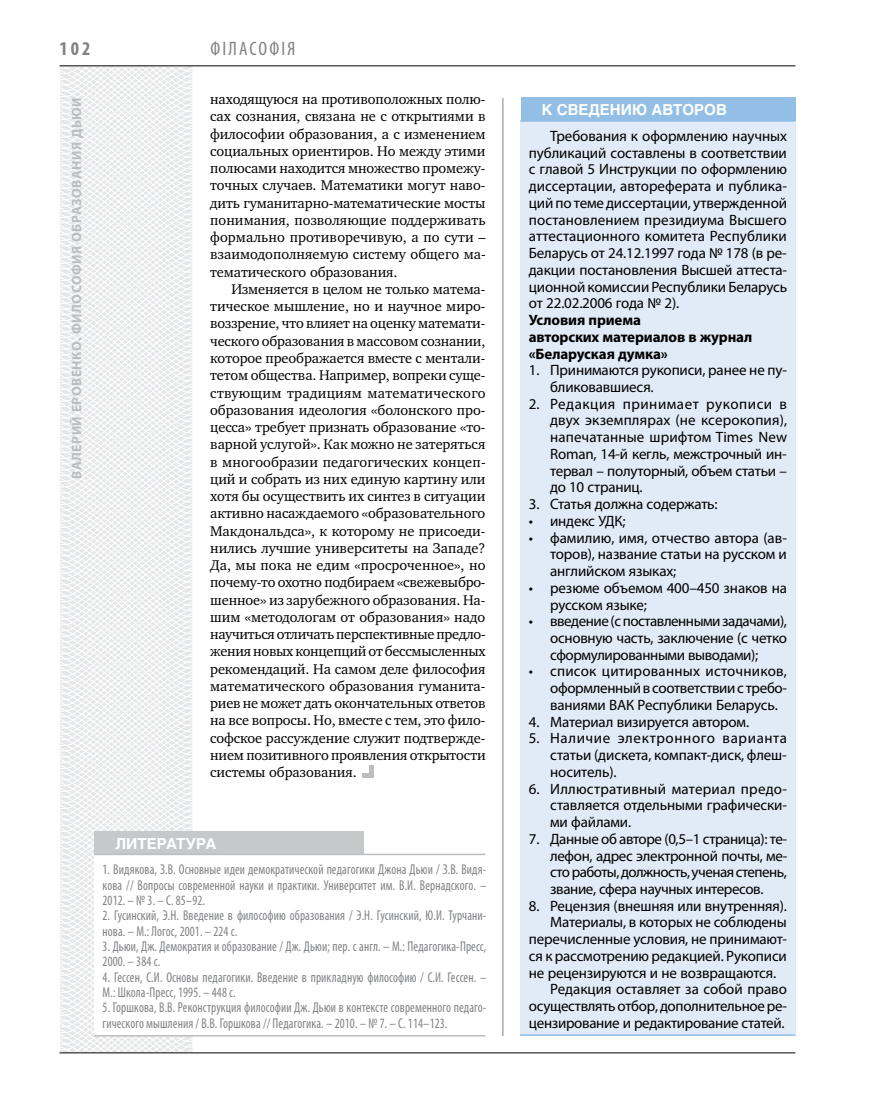
<style>
.page{position:relative;width:872px;height:1106px;background:#fff}
.page>*{position:absolute;margin:0;border:0;box-sizing:border-box;transform-origin:0 0}
.t1{font:condensed 19.5px "Myriad Pro";letter-spacing:.11em;color:#808285}
.t2{font:700 condensed 19.5px "Myriad Pro";color:#808285}
.t3{font:15px/16.8px "Myriad Pro";letter-spacing:-.01em;color:#000;text-align:justify}
.t4{font:700 15px/16.8px "Myriad Pro";letter-spacing:-.01em;color:#000}
.t5{font:700 15px "Helios";color:#fff}
.t6{font:14.4px/17.2px "Charter C";letter-spacing:-.005em;color:#000;text-align:justify}
.t7{font:condensed 14.25px/15.3px "Myriad Pro";letter-spacing:.01em;color:#808285;scale:.9 1}
.t8{font:700 13.5px "Myriad Pro";letter-spacing:.04em;color:#bcbdc0}
</style>
<div class="page">
<svg style="left:59px;top:65px;width:192px;height:989px"></svg>
<hr style="left:502px;top:98px;width:1px;height:938px;background:#808285">
<hr style="left:60px;top:1052px;width:735px;height:1px;background:#000">
<hr style="left:60px;top:65px;width:735px;height:1px;background:#000">
<div style="left:520px;top:121px;width:275px;height:915px;background:#e1eaf7"></div>
<hr style="left:520px;top:1034px;width:275px;height:1px;background:#93bfe6">
<div style="left:520px;top:97px;width:275px;height:23px;background:#93bfe6"></div>
<hr style="left:520px;top:120px;width:275px;height:2px;background:#93bfe6">
<div style="left:94px;top:831px;width:269px;height:23px;background:#c6c8ca"></div>
<div style="left:94px;top:855px;width:392px;height:181px;background:#fff"></div>
<hr style="left:94px;top:1035px;width:391px;height:1px;background:#bcbdc0">
<hr style="left:94px;top:853px;width:391px;height:2px;background:#bcbdc0">
<hr style="left:369px;top:765px;width:4px;height:12px;background:#bcbdc0">
<hr style="left:362px;top:773px;width:11px;height:4px;background:#bcbdc0">
<h1 class="t2" style="left:60px;top:37px;width:32px">102</h1>
<p class="t8" style="left:68px;top:479px;width:383px;rotate:-90deg">Валерий ЕРОВЕНКО. Философия образования Дьюи</p>
<h1 class="t1" style="left:210px;top:37px;width:87px">Філасофія</h1>
<p class="t6" style="left:210px;top:91px;width:277px">находящуюся на противоположных полю&shy;сах сознания, связана не с открытиями в философии образования, а с изменением социальных ориентиров. Но между этими полюсами находится множество промежу&shy;точных случаев. Математики могут наво&shy;дить гуманитарно-математические мосты понимания, позволяющие поддерживать формально противоречивую, а по сути – взаимодополняемую систему общего ма&shy;тематического образования.</p>
<p class="t6" style="left:210px;top:280px;width:277px;text-indent:21px">Изменяется в целом не только матема&shy;тическое мышление, но и научное миро&shy;воззрение, что влияет на оценку математи&shy;ческого образования в массовом сознании, которое преображается вместе с ментали&shy;тетом общества. Например, вопреки суще&shy;ствующим традициям математического образования идеология «болонского про&shy;цесса» требует признать образование «то&shy;варной услугой». Как можно не затеряться в многообразии педагогических концеп&shy;ций и собрать из них единую картину или хотя бы осуществить их синтез в ситуации активно насаждаемого «образовательного Макдональдса», к которому не присоеди&shy;нились лучшие университеты на Западе?<br>Да, мы пока не едим «просроченное», но почему-то охотно подбираем «свежевыбро&shy;шенное» из зарубежного образования. На&shy;шим «методологам от образования» надо научиться отличать перспективные предло&shy;жения новых концепций от бессмысленных рекомендаций. На самом деле философия математического образования гуманита&shy;риев не может дать окончательных ответов на все вопросы. Но, вместе с тем, это фило&shy;софское рассуждение служит подтвержде&shy;нием позитивного проявления открытости системы образования.</p>
<p class="t5" style="left:115px;top:834px;width:103px">Литература</p>
<p class="t7" style="left:103px;top:862px;width:428px;text-align:justify">1. Видякова, З.В. Основные идеи демократической педагогики Джона Дьюи / З.В. Видя&shy;кова // Вопросы современной науки и практики. Университет им. В.И. Вернадского. – 2012. – № 3. – С. 85–92.</p>
<p class="t7" style="left:103px;top:907px;width:428px">2. Гусинский, Э.Н. Введение в философию образования / Э.Н. Гусинский, Ю.И. Турчани&shy;нова. – М.: Логос, 2001. – 224 с.</p>
<p class="t7" style="left:103px;top:938px;width:428px">3. Дьюи, Дж. Демократия и образование / Дж. Дьюи; пер. с англ. – М.: Педагогика-Пресс,<br>2000. – 384 с.</p>
<p class="t7" style="left:103px;top:969px;width:428px">4. Гессен, С.И. Основы педагогики. Введение в прикладную философию / С.И. Гессен. –<br>М.: Школа-Пресс, 1995. – 448 с.</p>
<p class="t7" style="left:103px;top:999px;width:428px">5. Горшкова, В.В. Реконструкция философии Дж. Дьюи в контексте современного педаго&shy;гического мышления / В.В. Горшкова // Педагогика. – 2010. – № 7. – С. 114–123.</p>
<p class="t5" style="left:542px;top:100px;width:186px">к сведению авторов</p>
<p class="t3" style="left:529px;top:127px;width:260px;text-indent:21px">Требования к оформлению научных публикаций составлены в соответствии с главой 5 Инструкции по оформлению диссертации, автореферата и публика&shy;ций по теме диссертации, утвержденной постановлением президиума Высшего аттестационного комитета Республики Беларусь от 24.12.1997 года № 178 (в ре&shy;дакции постановления Высшей аттеста&shy;ционной комиссии Республики Беларусь от 22.02.2006 года № 2).</p>
<p class="t4" style="left:529px;top:311px;width:225px">Условия приема<br>авторских материалов в журнал «Беларуская думка»</p>
<p class="t3" style="left:550px;top:361px;width:238px;text-indent:-21px">1. Принимаются рукописи, ранее не пу&shy;бликовавшиеся.</p>
<p class="t3" style="left:550px;top:395px;width:238px;text-indent:-21px">2. Редакция принимает рукописи в двух экземплярах (не ксерокопия), напечатанные шрифтом Times New Roman, 14-й кегль, межстрочный ин&shy;тервал – полуторный, объем статьи – до 10 страниц.</p>
<p class="t3" style="left:529px;top:495px;width:190px">3. Статья должна содержать:</p>
<p class="t3" style="left:529px;top:512px;width:98px">• индекс УДК;</p>
<p class="t3" style="left:550px;top:529px;width:238px;text-indent:-21px">• фамилию, имя, отчество автора (ав&shy;торов), название статьи на русском и английском языках;</p>
<p class="t3" style="left:550px;top:579px;width:238px;text-indent:-21px">• резюме объемом 400–450 знаков на русском языке;</p>
<p class="t3" style="left:550px;top:612px;width:238px;text-indent:-21px">• введение(споставленнымизадачами), основную часть, заключение (с четко сформулированными выводами);</p>
<p class="t3" style="left:550px;top:662px;width:238px;text-indent:-21px">• список цитированных источников, оформленный в соответствии с требо&shy;ваниями ВАК Республики Беларусь.</p>
<p class="t3" style="left:529px;top:713px;width:222px">4. Материал визируется автором.</p>
<p class="t3" style="left:550px;top:729px;width:238px;text-indent:-21px">5. Наличие электронного варианта статьи (дискета, компакт-диск, флеш&shy;носитель).</p>
<p class="t3" style="left:550px;top:780px;width:238px;text-indent:-21px">6. Иллюстративный материал предо&shy;ставляется отдельными графически&shy;ми файлами.</p>
<p class="t3" style="left:550px;top:830px;width:239px;text-indent:-21px">7. Данные об авторе (0,5–1 страница): те&shy;лефон, адрес электронной почты, ме&shy;сто работы, должность, ученая степень, звание, сфера научных интересов.</p>
<p class="t3" style="left:529px;top:897px;width:259px">8. Рецензия (внешняя или внутренняя).</p>
<p class="t3" style="left:550px;top:913px;width:238px">Материалы, в которых не соблюдены</p>
<p class="t3" style="left:529px;top:930px;width:260px">перечисленные условия, не принимают-</p>
<p class="t3" style="left:529px;top:947px;width:259px">ся к рассмотрению редакцией. Рукописи</p>
<p class="t3" style="left:529px;top:964px;width:249px">не рецензируются и не возвращаются.</p>
<p class="t3" style="left:550px;top:980px;width:238px">Редакция оставляет за собой право</p>
<p class="t3" style="left:529px;top:997px;width:259px">осуществлять отбор, дополнительное ре-</p>
<p class="t3" style="left:529px;top:1014px;width:257px">цензирование и редактирование статей.</p>
</div>
